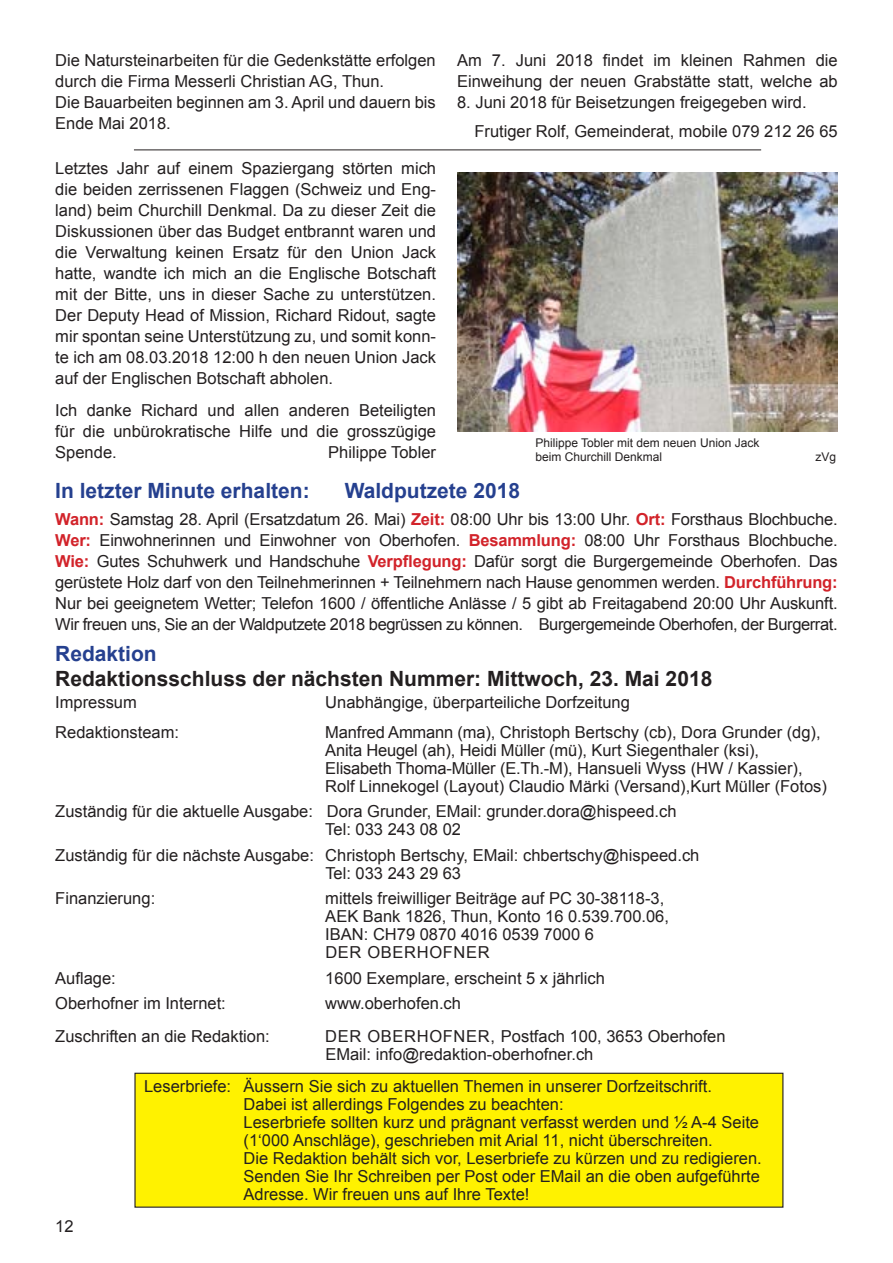
<style>
.page{position:relative;width:893px;height:1263px;background:#fff}
.page>*{position:absolute;margin:0;border:0;box-sizing:border-box;transform-origin:0 0}
.t1{font:700 21px "Arial";color:#231f20}
.t2{font:700 21px "Arial";color:#25408f}
.t3{font:16.5px/21px "Arial";color:#231f20}
.t4{font:12px/14.4px "Arial";color:#231f20}
.s1{font-weight:700;color:#d2232a}
</style>
<div class="page">
<img style="left:457px;top:172px;width:381px;height:260px">
<hr style="left:134px;top:150px;width:627px;height:1px;background:#231f20">
<div style="left:135px;top:1073px;width:648px;height:134px;background:#fff200"></div>
<div style="left:134px;top:1073px;width:649px;height:135px;border:1px solid #231f20"></div>
<p class="t3" style="left:55px;top:50px;width:382px">Die Natursteinarbeiten für die Gedenkstätte erfolgen durch die Firma Messerli Christian AG, Thun.<br>Die Bauarbeiten beginnen am 3. April und dauern bis Ende Mai 2018.</p>
<p class="t3" style="left:457px;top:50px;width:382px">Am 7. Juni 2018 findet im kleinen Rahmen die<br>Einweihung der neuen Grabstätte statt, welche ab</p>
<p class="t3" style="left:474px;top:88px;width:365px;line-height:28.5px;text-indent:-17px">8. Juni 2018 für Beisetzungen freigegeben wird.<br>Frutiger Rolf, Gemeinderat, mobile 079 212 26 65</p>
<p class="t3" style="left:55px;top:158px;width:382px;text-align:justify">Letztes Jahr auf einem Spaziergang störten mich die beiden zerrissenen Flaggen (Schweiz und Eng&shy;land) beim Churchill Denkmal. Da zu dieser Zeit die Diskussionen über das Budget entbrannt waren und die Verwaltung keinen Ersatz für den Union Jack hatte, wandte ich mich an die Englische Botschaft mit der Bitte, uns in dieser Sache zu unterstützen.<br>Der Deputy Head of Mission, Richard Ridout, sagte mir spontan seine Unterstützung zu, und somit konn&shy;te ich am 08.03.2018 12:00 h den neuen Union Jack auf der Englischen Botschaft abholen.</p>
<p class="t3" style="left:55px;top:399px;width:382px;text-align:justify">Ich danke Richard und allen anderen Beteiligten für die unbürokratische Hilfe und die grosszügige Spende.</p>
<p class="t3" style="left:328px;top:441px;width:109px">Philippe Tobler</p>
<p class="t4" style="left:535px;top:435px;width:225px">Philippe Tobler mit dem neuen Union Jack beim Churchill Denkmal</p>
<p class="t4" style="left:816px;top:450px;width:22px">zVg</p>
<p class="t2" style="left:55px;top:477px;width:256px">In letzter Minute erhalten:</p>
<p class="t2" style="left:345px;top:477px;width:177px">Waldputzete 2018</p>
<p class="t3" style="left:55px;top:509px;width:784px;text-align:justify"><span class="s1">Wann:</span> Samstag 28. April (Ersatzdatum 26. Mai) <span class="s1">Zeit:</span> 08:00 Uhr bis 13:00 Uhr. <span class="s1">Ort:</span> Forsthaus Blochbuche.<br><span class="s1">Wer:</span> Einwohnerinnen und Einwohner von Oberhofen. <span class="s1">Besammlung:</span> 08:00 Uhr Forsthaus Blochbuche.<br><span class="s1">Wie:</span> Gutes Schuhwerk und Handschuhe <span class="s1">Verpflegung:</span> Dafür sorgt die Burgergemeinde Oberhofen. Das gerüstete Holz darf von den Teilnehmerinnen + Teilnehmern nach Hause genommen werden. <span class="s1">Durchführung:<br></span>Nur bei geeignetem Wetter; Telefon 1600 / öffentliche Anlässe / 5 gibt ab Freitagabend 20:00 Uhr Auskunft.<br>Wir freuen uns, Sie an der Waldputzete 2018 begrüssen zu können. Burgergemeinde Oberhofen, der Burgerrat.</p>
<p class="t2" style="left:55px;top:639px;width:103px">Redaktion</p>
<p class="t1" style="left:55px;top:665px;width:659px">Redaktionsschluss der nächsten Nummer: Mittwoch, 23. Mai 2018</p>
<p class="t3" style="left:55px;top:692px;width:83px">Impressum</p>
<p class="t3" style="left:325px;top:692px;width:306px">Unabhängige, überparteiliche Dorfzeitung</p>
<p class="t3" style="left:55px;top:722px;width:125px">Redaktionsteam:</p>
<p class="t3" style="left:325px;top:723px;width:503px;line-height:18px">Manfred Ammann (ma), Christoph Bertschy (cb), Dora Grunder (dg), Anita Heugel (ah), Heidi Müller (mü), Kurt Siegenthaler (ksi), Elisabeth Thoma-Müller (E.Th.-M), Hansueli Wyss (HW / Kassier), Rolf Linnekogel (Layout) Claudio Märki (Versand),Kurt Müller (Fotos)</p>
<p class="t3" style="left:325px;top:803px;width:353px;line-height:18px;text-indent:-270px">Zuständig für die aktuelle Ausgabe: Dora Grunder, EMail: grunder.dora@hispeed.ch<br>Tel: 033 243 08 02</p>
<p class="t3" style="left:325px;top:846px;width:376px;line-height:18px;text-indent:-270px">Zuständig für die nächste Ausgabe: Christoph Bertschy, EMail: chbertschy@hispeed.ch<br>Tel: 033 243 29 63</p>
<p class="t3" style="left:55px;top:888px;width:101px">Finanzierung:</p>
<p class="t3" style="left:325px;top:890px;width:345px;line-height:18px">mittels freiwilliger Beiträge auf PC 30-38118-3, AEK Bank 1826, Thun, Konto 16 0.539.700.06, IBAN: CH79 0870 4016 0539 7000 6<br>DER OBERHOFNER</p>
<p class="t3" style="left:55px;top:968px;width:62px">Auflage:</p>
<p class="t3" style="left:325px;top:968px;width:281px">1600 Exemplare, erscheint 5 x jährlich</p>
<p class="t3" style="left:55px;top:993px;width:172px">Oberhofner im Internet:</p>
<p class="t3" style="left:325px;top:993px;width:137px">www.oberhofen.ch</p>
<p class="t3" style="left:55px;top:1026px;width:216px">Zuschriften an die Redaktion:</p>
<p class="t3" style="left:325px;top:1028px;width:402px;line-height:18px">DER OBERHOFNER, Postfach 100, 3653 Oberhofen<br>EMail: info@redaktion-oberhofner.ch</p>
<p class="t3" style="left:55px;top:1216px;width:20px">12</p>
<p class="t3" style="left:244px;top:1077px;width:520px;line-height:18px;text-indent:-99px">Leserbriefe: Äussern Sie sich zu aktuellen Themen in unserer Dorfzeitschrift.<br>Dabei ist allerdings Folgendes zu beachten:<br>Leserbriefe sollten kurz und prägnant verfasst werden und ½ A-4 Seite (1‘000 Anschläge), geschrieben mit Arial 11, nicht überschreiten.<br>Die Redaktion behält sich vor, Leserbriefe zu kürzen und zu redigieren.<br>Senden Sie Ihr Schreiben per Post oder EMail an die oben aufgeführte Adresse. Wir freuen uns auf Ihre Texte!</p>
</div>
